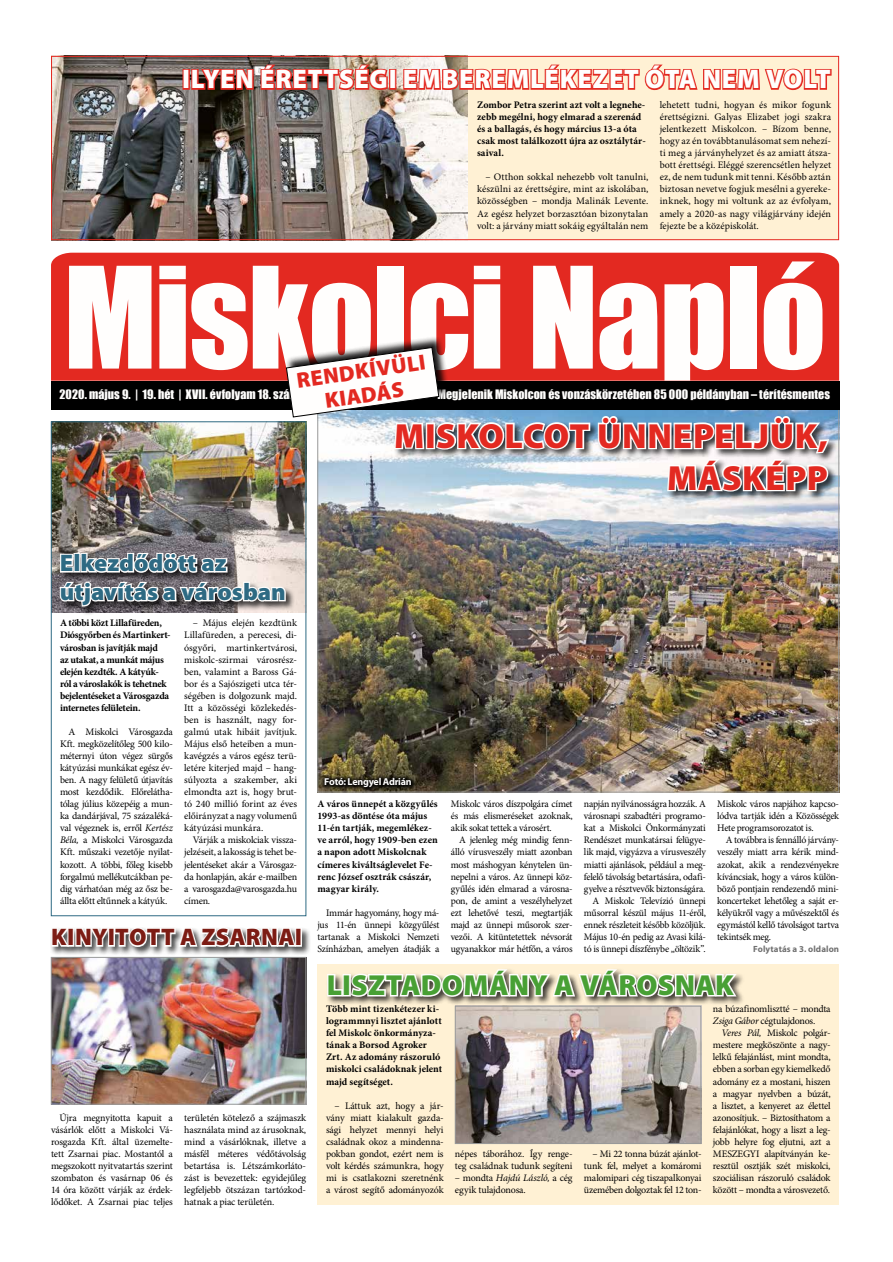
<style>
.page{position:relative;width:893px;height:1262px;background:#fff}
.page>*{position:absolute;margin:0;border:0;box-sizing:border-box;transform-origin:0 0}
.t1{font:130px "Impact";letter-spacing:-.015em;color:#fffefd}
.t2{font:900 35px/42px "Myriad Pro";letter-spacing:.015em;color:#e32921;text-align:right}
.t3{font:900 29px "Myriad Pro";letter-spacing:.01em;color:#48a034}
.t4{font:900 27px "Myriad Pro";letter-spacing:.03em;color:#fffefd}
.t5{font:900 24px/28.8px "Myriad Pro";letter-spacing:-.005em;color:#2e6a83}
.t6{font:900 24px "Myriad Pro";letter-spacing:.015em;color:#7c1c14}
.t7{font:900 22px/24px "Myriad Pro";color:#e32921;text-align:center}
.t8{font:12px "Impact";letter-spacing:.005em;color:#fffefd}
.t9{font:10px/12px "Minion Pro";letter-spacing:-.02em;color:#000;text-align:justify}
.t10{font:700 10px/12.1px "Minion Pro";color:#000}
.t11{font:700 10px/12.1px "Minion Pro";letter-spacing:-.025em;color:#000}
.t12{font:700 10px "Myriad Pro";letter-spacing:-.025em;color:#fffefd}
.t13{font:700 9px "Myriad Pro";letter-spacing:.01em;color:#707070}
.s1{font-style:italic}
</style>
<div class="page">
<img style="left:53px;top:423px;width:251px;height:189px">
<div style="left:317px;top:964px;width:522px;height:240px;background:#fff1d4"></div>
<img style="left:319px;top:409px;width:518px;height:381px">
<div style="left:51px;top:381px;width:788px;height:28px;background:#000"></div>
<div style="left:51px;top:253px;width:788px;height:128px;background:#e32921"></div>
<div style="left:393px;top:415px;width:445px;height:86px;background:#000;opacity:.75"></div>
<div style="left:326px;top:968px;width:419px;height:38px;background:#000;opacity:.75"></div>
<svg style="left:326px;top:968px;width:414px;height:31px"></svg>
<div style="left:285px;top:336px;width:165px;height:82px;background:#000;opacity:.9"></div>
<svg style="left:285px;top:346px;width:546px;height:147px"></svg>
<div style="left:52px;top:56px;width:787px;height:184px;background:#fff1d4"></div>
<img style="left:53px;top:58px;width:415px;height:180px">
<div style="left:51px;top:56px;width:788px;height:184px;border:1px solid #e32921"></div>
<div style="left:58px;top:551px;width:237px;height:64px;background:#000;opacity:.75"></div>
<svg style="left:58px;top:521px;width:229px;height:87px"></svg>
<div style="left:183px;top:69px;width:7px;height:21px;border:3px solid #e32921"></div>
<img style="left:190px;top:62px;width:199px;height:30px">
<div style="left:389px;top:69px;width:7px;height:21px;border:3px solid #e32921"></div>
<svg style="left:402px;top:62px;width:430px;height:30px"></svg>
<div style="left:321px;top:773px;width:96px;height:20px;background:#000;opacity:.95"></div>
<img style="left:53px;top:959px;width:251px;height:143px">
<div style="left:51px;top:957px;width:255px;height:147px;border:1px solid #989999"></div>
<div style="left:50px;top:926px;width:261px;height:30px;background:#000;opacity:.75"></div>
<svg style="left:50px;top:911px;width:248px;height:41px"></svg>
<div style="left:295px;top:928px;width:7px;height:18px;border:3px solid #fffefd"></div>
<img style="left:457px;top:1007px;width:242px;height:134px">
<div style="left:455px;top:1005px;width:246px;height:138px;border:1px solid #989999"></div>
<h3 class="t4" style="left:182px;top:64px;width:650px">ILYEN ÉRETTSÉGI EMBEREMLÉKEZET ÓTA NEM VOLT</h3>
<p class="t10" style="left:477px;top:99px;width:170px">Zombor Petra szerint azt volt a legnehe&shy;zebb megélni, hogy elmarad a szerenád és a ballagás, és hogy március 13-a óta csak most találkozott újra az osztálytár&shy;saival.</p>
<p class="t9" style="left:477px;top:172px;width:173px;text-indent:8px">– Otthon sokkal nehezebb volt tanulni, készülni az érettségire, mint az iskolában, közösségben – mondja Malinák Levente.<br>Az egész helyzet borzasztóan bizonytalan volt: a járvány miatt sokáig egyáltalán nem</p>
<p class="t9" style="left:660px;top:99px;width:173px">lehetett tudni, hogyan és mikor fogunk érettségizni. Galyas Elizabet jogi szakra jelentkezett Miskolcon. – Bízom benne, hogy az én továbbtanulásomat sem nehezí&shy;ti meg a járványhelyzet és az amiatt átsza&shy;bott érettségi. Eléggé szerencsétlen helyzet ez, de nem tudunk mit tenni. Később aztán biztosan nevetve fogjuk mesélni a gyereke&shy;inknek, hogy mi voltunk az az évfolyam, amely a 2020-as nagy világjárvány idején fejezte be a középiskolát.</p>
<h1 class="t1" style="left:64px;top:217px;width:764px">Miskolci Napló</h1>
<p class="t8" style="left:437px;top:385px;width:394px">Megjelenik Miskolcon és vonzáskörzetében 85 000 példányban – térítésmentes</p>
<h2 class="t2" style="left:394px;top:415px;width:435px">MISKOLCOT ÜNNEPELJÜK,<br>MÁSKÉPP</h2>
<h3 class="t7" style="left:295px;top:368px;width:131px;rotate:-8deg">RENDKÍVÜLI<br>KIADÁS</h3>
<p class="t8" style="left:60px;top:385px;width:241px">2020. május 9. | 19. hét | XVII. évfolyam 18. szám</p>
<h3 class="t5" style="left:60px;top:549px;width:228px">Elkezdődött az útjavítás a városban</h3>
<p class="t11" style="left:60px;top:617px;width:112px">A többi közt Lillafüreden,<br>Diósgyőrben és Martinkert&shy;városban is javítják majd<br>az utakat, a munkát május elején kezdték. A kátyúk&shy;ról a városlakók is tehetnek bejelentéseket a Városgazda internetes felületein.</p>
<p class="t9" style="left:60px;top:726px;width:114px;text-indent:8px">A Miskolci Városgazda Kft. megközelítőleg 500 kilo&shy;méternyi úton végez sürgős kátyúzási munkákat egész év&shy;ben. A nagy felületű útjavítás most kezdődik. Előrelátha&shy;tólag július közepéig a mun&shy;ka dandárjával, 75 százaléká&shy;val végeznek is, erről <span class="s1">Kertész Béla,</span> a Miskolci Városgazda Kft. műszaki vezetője nyilat&shy;kozott. A többi, főleg kisebb forgalmú mellékutcákban pe&shy;dig várhatóan még az ősz be&shy;állta előtt eltűnnek a kátyúk.</p>
<p class="t9" style="left:184px;top:617px;width:114px;text-indent:8px">– Május elején kezdtünk Lillafüreden, a perecesi, di&shy;ósgyőri, martinkertvárosi, miskolc-szirmai városrész&shy;ben, valamint a Baross Gá&shy;bor és a Sajószigeti utca tér&shy;ségében is dolgozunk majd.<br>Itt a közösségi közlekedés&shy;ben is használt, nagy for&shy;galmú utak hibáit javítjuk.<br>Május első heteiben a mun&shy;kavégzés a város egész terü&shy;letére kiterjed majd – hang&shy;súlyozta a szakember, aki elmondta azt is, hogy brut&shy;tó 240 millió forint az éves előirányzat a nagy volumenű kátyúzási munkára.</p>
<p class="t9" style="left:184px;top:834px;width:114px;text-indent:9px">Várják a miskolciak vissza&shy;jelzéseit, a lakosság is tehet be&shy;jelentéseket akár a Városgaz&shy;da honlapján, akár e-mailben a varosgazda@varosgazda.hu címen.</p>
<h3 class="t6" style="left:51px;top:923px;width:252px">KINYITOTT A ZSARNAI</h3>
<p class="t9" style="left:51px;top:1111px;width:123px;text-indent:8px">Újra megnyitotta kapuit a vásárlók előtt a Miskolci Vá&shy;rosgazda Kft. által üzemelte&shy;tett Zsarnai piac. Mostantól a megszokott nyitvatartás szerint szombaton és vasárnap 06 és 14 óra között várják az érdek&shy;lődőket. A Zsarnai piac teljes</p>
<p class="t9" style="left:184px;top:1111px;width:123px">területén kötelező a szájmaszk használata mind az árusoknak, mind a vásárlóknak, illetve a másfél méteres védőtávolság betartása is. Létszámkorláto&shy;zást is bevezettek: egyidejűleg legfeljebb ötszázan tartózkod&shy;hatnak a piac területén.</p>
<p class="t12" style="left:324px;top:776px;width:89px">Fotó: Lengyel Adrián</p>
<p class="t10" style="left:317px;top:798px;width:122px">A város ünnepét a közgyűlés<br>1993-as döntése óta május<br>11-én tartják, megemlékez&shy;ve arról, hogy 1909-ben ezen a napon adott Miskolcnak címeres kiváltságlevelet Fe&shy;renc József osztrák császár, magyar király.</p>
<p class="t9" style="left:317px;top:907px;width:123px;text-indent:9px">Immár hagyomány, hogy má&shy;jus 11-én ünnepi közgyűlést tartanak a Miskolci Nemzeti Színházban, amelyen átadják a</p>
<p class="t9" style="left:451px;top:798px;width:123px">Miskolc város díszpolgára címet és más elismeréseket azoknak, akik sokat tettek a városért.</p>
<p class="t9" style="left:451px;top:834px;width:123px;text-indent:9px">A jelenleg még mindig fenn&shy;álló vírusveszély miatt azonban most máshogyan kénytelen ün&shy;nepelni a város. Az ünnepi köz&shy;gyűlés idén elmarad a városna&shy;pon, de amint a veszélyhelyzet ezt lehetővé teszi, megtartják majd az ünnepi műsorok szer&shy;vezői. A kitüntetettek névsorát ugyanakkor már hétfőn, a város</p>
<p class="t9" style="left:584px;top:798px;width:123px;text-align:right">napján nyilvánosságra hozzák. A városnapi szabadtéri programo&shy;kat a Miskolci Önkormányzati Rendészet munkatársai felügye&shy;lik majd, vigyázva a vírusveszély miatti ajánlások, például a meg&shy;felelő távolság betartására, odafi&shy;gyelve a résztvevők biztonságára.<br>A Miskolc Televízió ünnepi műsorral készül május 11-éről, ennek részleteit később közöljük.<br>Május 10-én pedig az Avasi kilá&shy;tó is ünnepi díszfénybe „öltözik”.</p>
<p class="t9" style="left:717px;top:798px;width:123px">Miskolc város napjához kapcso&shy;lódva tartják idén a Közösségek Hete programsorozatot is.</p>
<p class="t9" style="left:717px;top:834px;width:123px;text-indent:9px">A továbbra is fennálló járvány&shy;veszély miatt arra kérik mind&shy;azokat, akik a rendezvényekre kíváncsiak, hogy a város külön&shy;böző pontjain rendezendő mini&shy;koncerteket lehetőleg a saját er&shy;kélyükről vagy a művészektől és egymástól kellő távolságot tartva tekintsék meg.</p>
<p class="t13" style="left:753px;top:943px;width:87px">Folytatás a 3. oldalon</p>
<h3 class="t3" style="left:327px;top:968px;width:409px">LISZTADOMÁNY A VÁROSNAK</h3>
<p class="t10" style="left:326px;top:1003px;width:118px">Több mint tizenkétezer ki&shy;logrammnyi lisztet ajánlott fel Miskolc önkormányza&shy;tának a Borsod Agroker<br>Zrt. Az adomány rászoruló miskolci családoknak jelent majd segítséget.</p>
<p class="t9" style="left:326px;top:1099px;width:119px;text-indent:9px">– Láttuk azt, hogy a jár&shy;vány miatt kialakult gazda&shy;sági helyzet mennyi helyi családnak okoz a mindenna&shy;pokban gondot, ezért nem is volt kérdés számunkra, hogy mi is csatlakozni szeretnénk a várost segítő adományozók</p>
<p class="t9" style="left:455px;top:1148px;width:119px">népes táborához. Így renge&shy;teg családnak tudunk segíteni</p>
<p class="t9" style="left:455px;top:1172px;width:119px">– mondta <span class="s1">Hajdú László,</span> a cég egyik tulajdonosa.</p>
<p class="t9" style="left:584px;top:1148px;width:119px;text-indent:9px">– Mi 22 tonna búzát ajánlot&shy;tunk fel, melyet a komáromi malomipari cég tiszapalkonyai üzemében dolgoztak fel 12 ton-</p>
<p class="t9" style="left:713px;top:1003px;width:119px">na búzafinomlisztté – mondta<br><span class="s1">Zsiga Gábor</span> cégtulajdonos.</p>
<p class="t9" style="left:713px;top:1027px;width:119px;text-indent:9px"><span class="s1">Veres Pál,</span> Miskolc polgár&shy;mestere megköszönte a nagy&shy;lelkű felajánlást, mint mondta, ebben a sorban egy kiemelkedő adomány ez a mostani, hiszen a magyar nyelvben a búzát, a lisztet, a kenyeret az élettel azonosítjuk. – Biztosíthatom a felajánlókat, hogy a liszt a leg&shy;jobb helyre fog eljutni, azt a MESZEGYI alapítványán ke&shy;resztül osztják szét miskolci, szociálisan rászoruló családok között – mondta a városvezető.</p>
</div>
